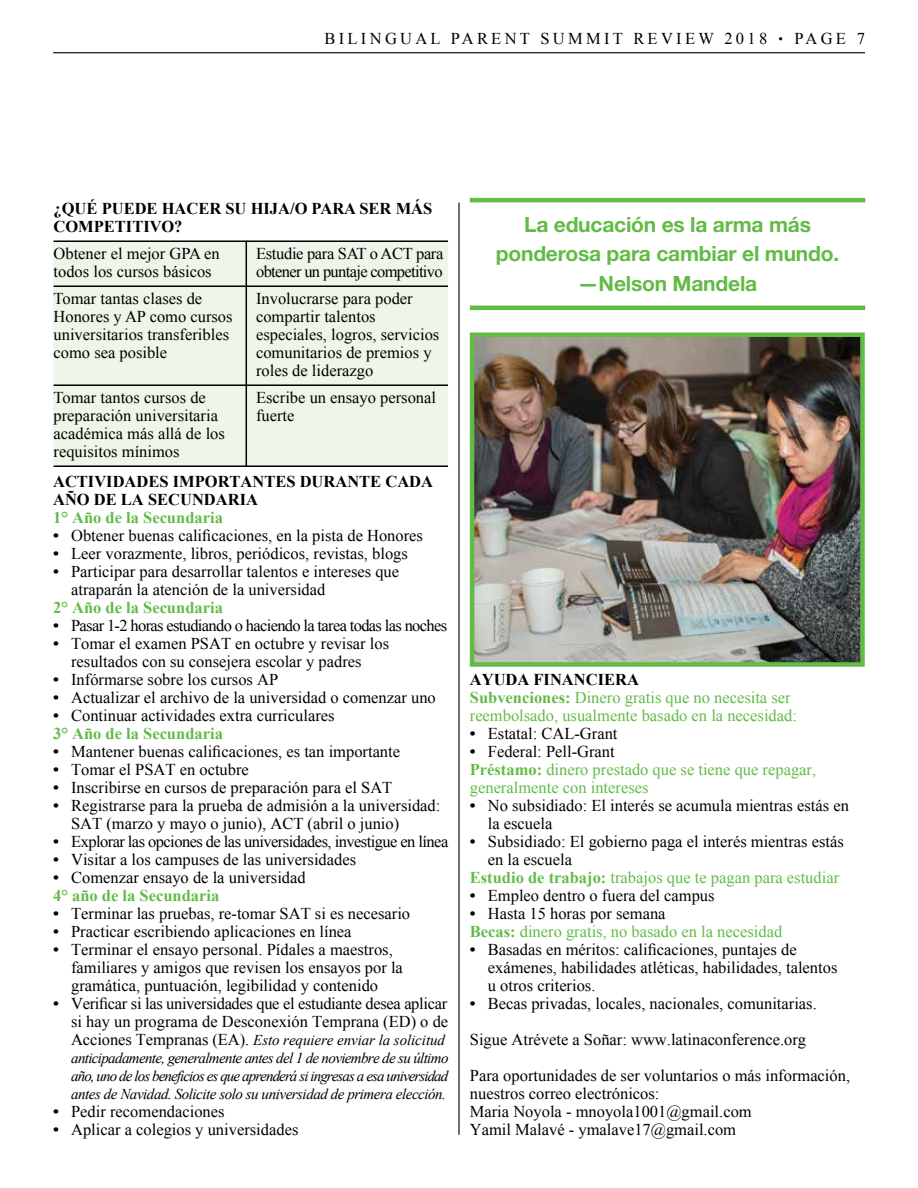
<style>
.page{position:relative;width:918px;height:1188px;background:#fff}
.page>*{position:absolute;margin:0;border:0;box-sizing:border-box;transform-origin:0 0}
.t1{font:700 21px/29.2px "Helvetica Neue LT Std";letter-spacing:-.01em;color:#62bb46;text-align:center}
.t2{font:16.5px/18px "Times New Roman";color:#000}
.t3{font:16.5px/18px "Times New Roman";color:#62bb46}
.t4{font:16.5px/18px "Times New Roman";letter-spacing:-.02em;color:#000;text-align:right}
.t5{font:700 16.5px/18px "Times New Roman";color:#000}
.t6{font:16.5px "Times New Roman";letter-spacing:-.04em;color:#000}
.t7{font:16.5px "Times New Roman";letter-spacing:-.035em;color:#000}
.t8{font:700 16.5px "Times New Roman";color:#62bb46}
.t9{font:16.5px "Times New Roman";letter-spacing:.2em;color:#000}
.t10{font:italic 15px/18px "Times New Roman";letter-spacing:-.045em;color:#000}
.s1{font-family:"Helvetica Neue LT Std";font-size:9px}
.s2{font-weight:700}
.s3{font-weight:700;color:#62bb46}
.s4{font-style:normal;font-size:16.5px}
.s5{font-weight:700;color:#000}
.s6{color:#000}
</style>
<div class="page">
<hr style="left:53px;top:52px;width:812px;height:1px;background:#000">
<hr style="left:470px;top:198px;width:395px;height:4px;background:#62bb46">
<hr style="left:470px;top:306px;width:395px;height:4px;background:#62bb46">
<div style="left:54px;top:242px;width:394px;height:224px;background:#edf6e8"></div>
<hr style="left:54px;top:240px;width:394px;height:2px;background:#000">
<hr style="left:54px;top:285px;width:394px;height:2px;background:#000">
<hr style="left:54px;top:384px;width:394px;height:2px;background:#000">
<hr style="left:54px;top:465px;width:394px;height:2px;background:#000">
<hr style="left:246px;top:241px;width:1px;height:225px;background:#000">
<img style="left:475px;top:338px;width:385px;height:324px">
<div style="left:470px;top:333px;width:395px;height:334px;border:4px solid #62bb46"></div>
<hr style="left:458px;top:203px;width:2px;height:932px;background:#000">
<p class="t9" style="left:325px;top:27px;width:542px">BILINGUAL PARENT SUMMIT REVIEW 2018 <span class="s1">•</span> PAGE 7</p>
<p class="t5" style="left:54px;top:199px;width:380px">¿QUÉ PUEDE HACER SU HIJA/O PARA SER MÁS<br>COMPETITIVO?</p>
<p class="t2" style="left:54px;top:244px;width:168px">Obtener el mejor GPA en</p>
<p class="t4" style="left:256px;top:244px;width:189px">Estudie para SAT o ACT para</p>
<p class="t2" style="left:54px;top:262px;width:160px">todos los cursos básicos</p>
<p class="t6" style="left:256px;top:260px;width:188px">obtener un puntaje competitivo</p>
<p class="t2" style="left:54px;top:289px;width:150px">Tomar tantas clases de</p>
<p class="t2" style="left:256px;top:289px;width:158px">Involucrarse para poder</p>
<p class="t2" style="left:54px;top:307px;width:181px">Honores y AP como cursos</p>
<p class="t2" style="left:256px;top:307px;width:121px">compartir talentos</p>
<p class="t2" style="left:54px;top:325px;width:177px">universitarios transferibles</p>
<p class="t2" style="left:256px;top:325px;width:185px">especiales, logros, servicios</p>
<p class="t2" style="left:54px;top:343px;width:115px">como sea posible</p>
<p class="t2" style="left:256px;top:343px;width:177px">comunitarios de premios y roles de liderazgo</p>
<p class="t2" style="left:54px;top:388px;width:154px">Tomar tantos cursos de</p>
<p class="t2" style="left:256px;top:388px;width:182px">Escribe un ensayo personal</p>
<p class="t2" style="left:54px;top:406px;width:166px">preparación universitaria</p>
<p class="t2" style="left:256px;top:406px;width:40px">fuerte</p>
<p class="t2" style="left:54px;top:424px;width:173px">académica más allá de los requisitos mínimos</p>
<p class="t5" style="left:53px;top:472px;width:381px">ACTIVIDADES IMPORTANTES DURANTE CADA<br>AÑO DE LA SECUNDARIA</p>
<p class="t8" style="left:53px;top:506px;width:171px">1° Año de la Secundaria</p>
<p class="t2" style="left:53px;top:526px;width:371px"><span class="s2">•</span> Obtener buenas calificaciones, en la pista de Honores</p>
<p class="t2" style="left:53px;top:544px;width:356px"><span class="s2">•</span> Leer vorazmente, libros, periódicos, revistas, blogs</p>
<p class="t2" style="left:71px;top:562px;width:330px;text-indent:-18px"><span class="s2">•</span> Participar para desarrollar talentos e intereses que atraparán la atención de la universidad</p>
<p class="t8" style="left:53px;top:596px;width:171px">2° Año de la Secundaria</p>
<p class="t6" style="left:53px;top:614px;width:396px"><span class="s2">•</span> Pasar 1-2 horas estudiando o haciendo la tarea todas las noches</p>
<p class="t2" style="left:53px;top:634px;width:338px;text-align:center"><span class="s2">•</span> Tomar el examen PSAT en octubre y revisar los resultados con su consejera escolar y padres</p>
<p class="t2" style="left:53px;top:670px;width:227px"><span class="s2">•</span> Infórmarse sobre los cursos AP</p>
<p class="t2" style="left:53px;top:688px;width:384px"><span class="s2">•</span> Actualizar el archivo de la universidad o comenzar uno</p>
<p class="t2" style="left:53px;top:706px;width:283px"><span class="s2">•</span> Continuar actividades extra curriculares<br><span class="s3">3° Año de la Secundaria</span></p>
<p class="t2" style="left:53px;top:742px;width:349px"><span class="s2">•</span> Mantener buenas calificaciones, es tan importante</p>
<p class="t2" style="left:53px;top:760px;width:197px"><span class="s2">•</span> Tomar el PSAT en octubre</p>
<p class="t2" style="left:53px;top:778px;width:341px"><span class="s2">•</span> Inscribirse en cursos de preparación para el SAT</p>
<p class="t2" style="left:71px;top:796px;width:371px;text-indent:-18px"><span class="s2">•</span> Registrarse para la prueba de admisión a la universidad:<br>SAT (marzo y mayo o junio), ACT (abril o junio)</p>
<p class="t7" style="left:53px;top:830px;width:397px"><span class="s2">•</span> Explorar las opciones de las universidades, investigue en línea</p>
<p class="t2" style="left:53px;top:850px;width:305px"><span class="s2">•</span> Visitar a los campuses de las universidades</p>
<p class="t2" style="left:53px;top:868px;width:254px"><span class="s2">•</span> Comenzar ensayo de la universidad<br><span class="s3">4° año de la Secundaria</span></p>
<p class="t2" style="left:53px;top:904px;width:359px"><span class="s2">•</span> Terminar las pruebas, re-tomar SAT si es necesario</p>
<p class="t2" style="left:53px;top:922px;width:300px"><span class="s2">•</span> Practicar escribiendo aplicaciones en línea</p>
<p class="t2" style="left:71px;top:940px;width:333px;text-indent:-18px"><span class="s2">•</span> Terminar el ensayo personal. Pídales a maestros, familiares y amigos que revisen los ensayos por la gramática, puntuación, legibilidad y contenido</p>
<p class="t4" style="left:53px;top:994px;width:397px"><span class="s2">•</span> Verificar si las universidades que el estudiante desea aplicar si hay un programa de Desconexión Temprana (ED) o de</p>
<p class="t10" style="left:71px;top:1030px;width:379px"><span class="s4">Acciones Tempranas (EA).</span> Esto requiere enviar la solicitud anticipadamente, generalmente antes del 1 de noviembre de su último año, uno de los beneficios es que aprenderá si ingresas a esa universidad antes de Navidad. Solicite solo su universidad de primera elección.</p>
<p class="t2" style="left:53px;top:1102px;width:173px"><span class="s2">•</span> Pedir recomendaciones</p>
<p class="t2" style="left:53px;top:1120px;width:247px"><span class="s2">•</span> Aplicar a colegios y universidades</p>
<p class="t1" style="left:496px;top:210px;width:345px">La educación es la arma más ponderosa para cambiar el mundo. —Nelson Mandela</p>
<p class="t3" style="left:470px;top:670px;width:329px"><span class="s5">AYUDA FINANCIERA<br></span><span class="s2">Subvenciones:</span> Dinero gratis que no necesita ser reembolsado, usualmente basado en la necesidad:</p>
<p class="t2" style="left:470px;top:724px;width:149px"><span class="s2">•</span> Estatal: CAL-Grant</p>
<p class="t3" style="left:470px;top:742px;width:348px"><span class="s5">•</span> <span class="s6">Federal: Pell-Grant<br></span><span class="s2">Préstamo:</span> dinero prestado que se tiene que repagar, generalmente con intereses</p>
<p class="t2" style="left:488px;top:796px;width:363px;text-indent:-18px"><span class="s2">•</span> No subsidiado: El interés se acumula mientras estás en la escuela</p>
<p class="t2" style="left:470px;top:832px;width:376px"><span class="s2">•</span> Subsidiado: El gobierno paga el interés mientras estás</p>
<p class="t2" style="left:488px;top:850px;width:86px">en la escuela</p>
<p class="t3" style="left:470px;top:868px;width:371px"><span class="s2">Estudio de trabajo:</span> trabajos que te pagan para estudiar</p>
<p class="t2" style="left:470px;top:886px;width:246px"><span class="s2">•</span> Empleo dentro o fuera del campus</p>
<p class="t3" style="left:470px;top:904px;width:314px"><span class="s5">•</span> <span class="s6">Hasta 15 horas por semana<br></span><span class="s2">Becas:</span> dinero gratis, no basado en la necesidad</p>
<p class="t2" style="left:488px;top:940px;width:351px;text-indent:-18px"><span class="s2">•</span> Basadas en méritos: calificaciones, puntajes de exámenes, habilidades atléticas, habilidades, talentos u otros criterios.</p>
<p class="t2" style="left:470px;top:985px;width:382px;line-height:36px"><span class="s2">•</span> Becas privadas, locales, nacionales, comunitarias.<br>Sigue Atrévete a Soñar: www.latinaconference.org<br>Para oportunidades de ser voluntarios o más información,</p>
<p class="t2" style="left:470px;top:1084px;width:283px">nuestros correo electrónicos:<br>Maria Noyola - mnoyola1001@gmail.com<br>Yamil Malavé - ymalave17@gmail.com</p>
</div>
